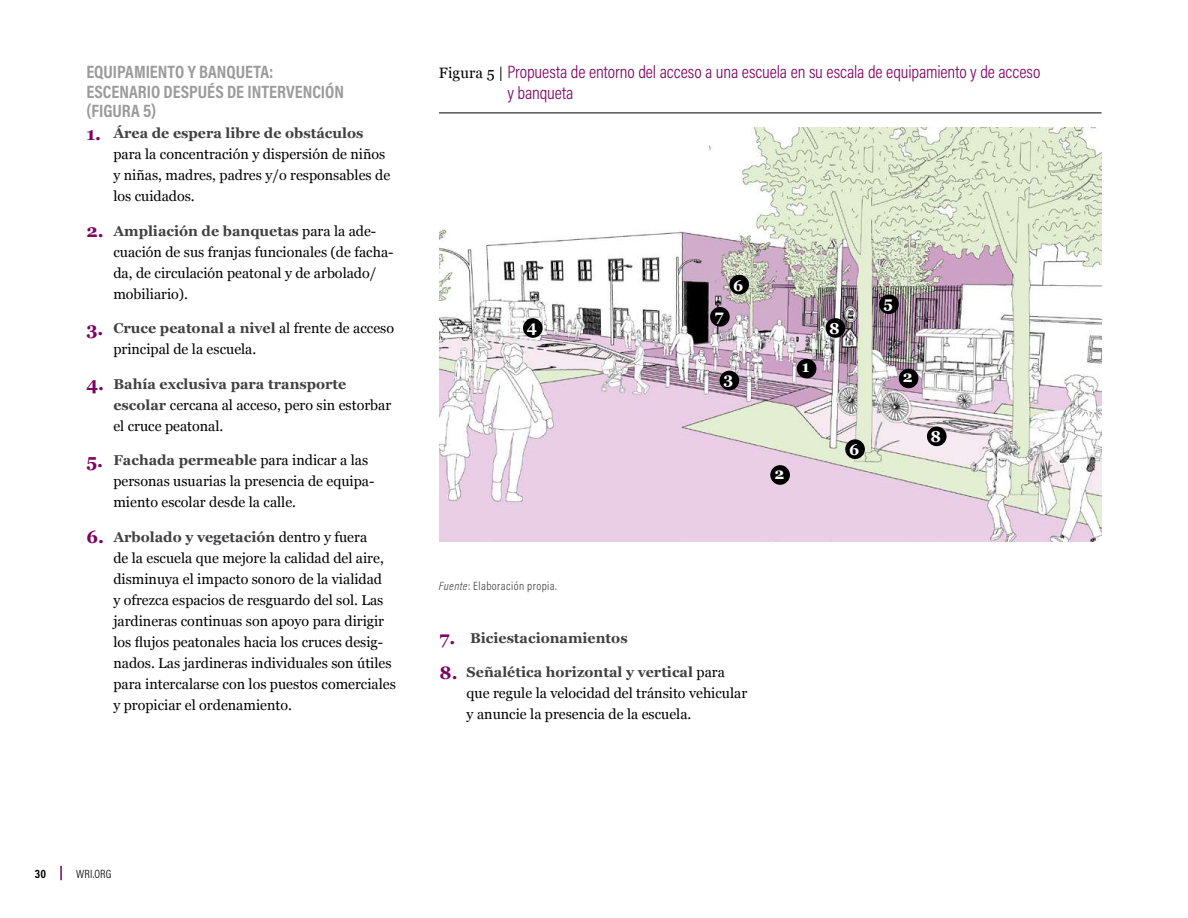
<style>
.page{position:relative;width:1188px;height:918px;background:#fff}
.page>*{position:absolute;margin:0;border:0;box-sizing:border-box;transform-origin:0 0}
.t1{font:300 18px/21px "Acumin Pro Cond";letter-spacing:-.005em;color:#7d0063}
.t2{font:700 18px/19.5px "Acumin Pro Cond";color:#9b9b9b}
.t3{font:700 15.75px "Georgia";color:#fff}
.t4{font:14.25px/21px "Georgia";color:#000}
.t5{font:700 14.25px "Georgia";color:#414042}
.t6{font:300 12px "Acumin Pro Cond";letter-spacing:.035em;color:#414042}
.t7{font:300 12px "Acumin Pro Cond";letter-spacing:.015em;color:#000}
.t8{font:700 12px "Acumin Pro Cond";color:#000}
.s1{font-weight:700;font-size:18px;color:#7d0063}
.s2{font-weight:700;color:#414042}
.s3{font-family:"Georgia";font-weight:400;font-size:15px;color:#000}
.s4{font-style:italic}
.s5{font-size:18px;color:#7d0063}
</style>
<div class="page">
<svg style="left:60px;top:866px;width:2px;height:14px"></svg>
<hr style="left:439px;top:113px;width:663px;height:1px;background:#000">
<img style="left:440px;top:128px;width:662px;height:413px">
<div style="left:797px;top:359px;width:19px;height:19px;background:#000;border-radius:50%"></div>
<div style="left:899px;top:369px;width:19px;height:19px;background:#000;border-radius:50%"></div>
<div style="left:770px;top:465px;width:20px;height:20px;background:#000;border-radius:50%"></div>
<div style="left:720px;top:371px;width:19px;height:19px;background:#000;border-radius:50%"></div>
<div style="left:523px;top:318px;width:20px;height:20px;background:#000;border-radius:50%"></div>
<div style="left:879px;top:294px;width:20px;height:20px;background:#000;border-radius:50%"></div>
<div style="left:729px;top:275px;width:20px;height:19px;background:#000;border-radius:50%"></div>
<div style="left:845px;top:439px;width:20px;height:20px;background:#000;border-radius:50%"></div>
<div style="left:710px;top:307px;width:20px;height:20px;background:#000;border-radius:50%"></div>
<div style="left:826px;top:318px;width:19px;height:20px;background:#000;border-radius:50%"></div>
<div style="left:927px;top:427px;width:20px;height:19px;background:#000;border-radius:50%"></div>
<p class="t2" style="left:86px;top:62px;width:259px">EQUIPAMIENTO Y BANQUETA:<br>ESCENARIO DESPUÉS DE INTERVENCIÓN (FIGURA 5)</p>
<p class="t4" style="left:113px;top:122px;width:278px;text-indent:-27px"><span class="s1">1.</span> <span class="s2">Área de espera libre de obstáculos </span>para la concentración y dispersión de niños y niñas, madres, padres y/o responsables de los cuidados.</p>
<p class="t4" style="left:113px;top:220px;width:282px;text-indent:-27px"><span class="s1">2.</span> <span class="s2">Ampliación de banquetas</span> para la ade&shy;cuación de sus franjas funcionales (de facha&shy;da, de circulación peatonal y de arbolado/ mobiliario).</p>
<p class="t4" style="left:113px;top:317px;width:282px;text-indent:-27px"><span class="s1">3.</span> <span class="s2">Cruce peatonal a nivel</span> al frente de acceso principal de la escuela.</p>
<p class="t4" style="left:113px;top:373px;width:279px;text-indent:-27px"><span class="s1">4.</span> <span class="s2">Bahía exclusiva para transporte escolar</span> cercana al acceso, pero sin estorbar el cruce peatonal.</p>
<p class="t4" style="left:113px;top:449px;width:263px;text-indent:-27px"><span class="s1">5.</span> <span class="s2">Fachada permeable</span> para indicar a las personas usuarias la presencia de equipa&shy;miento escolar desde la calle.</p>
<p class="t4" style="left:113px;top:526px;width:284px;text-indent:-27px"><span class="s1">6.</span> <span class="s2">Arbolado y vegetación</span> dentro y fuera<br>de la escuela que mejore la calidad del aire, disminuya el impacto sonoro de la vialidad<br>y ofrezca espacios de resguardo del sol. Las jardineras continuas son apoyo para dirigir los flujos peatonales hacia los cruces desig&shy;nados. Las jardineras individuales son útiles para intercalarse con los puestos comerciales y propiciar el ordenamiento.</p>
<p class="t1" style="left:507px;top:61px;width:535px;text-indent:-68px"><span class="s3">Figura 5 |</span> Propuesta de entorno del acceso a una escuela en su escala de equipamiento y de acceso y banqueta</p>
<p class="t3" style="left:527px;top:314px;width:12px">4</p>
<p class="t3" style="left:715px;top:303px;width:10px">7</p>
<p class="t3" style="left:733px;top:273px;width:12px">6</p>
<p class="t3" style="left:724px;top:367px;width:11px">3</p>
<p class="t3" style="left:802px;top:355px;width:9px">1</p>
<p class="t3" style="left:829px;top:317px;width:12px">8</p>
<p class="t3" style="left:774px;top:461px;width:11px">2</p>
<p class="t3" style="left:849px;top:438px;width:12px">6</p>
<p class="t3" style="left:883px;top:291px;width:11px">5</p>
<p class="t3" style="left:903px;top:365px;width:11px">2</p>
<p class="t3" style="left:931px;top:425px;width:12px">8</p>
<p class="t6" style="left:439px;top:578px;width:119px"><span class="s4">Fuente</span>: Elaboración propia.</p>
<p class="t5" style="left:440px;top:627px;width:190px"><span class="s5">7.</span> Biciestacionamientos</p>
<p class="t4" style="left:467px;top:661px;width:282px;text-indent:-27px"><span class="s1">8.</span> <span class="s2">Señalética horizontal y vertical</span> para que regule la velocidad del tránsito vehicular y anuncie la presencia de la escuela.</p>
<p class="t8" style="left:35px;top:866px;width:13px">30</p>
<p class="t7" style="left:76px;top:866px;width:37px">WRI.ORG</p>
</div>
